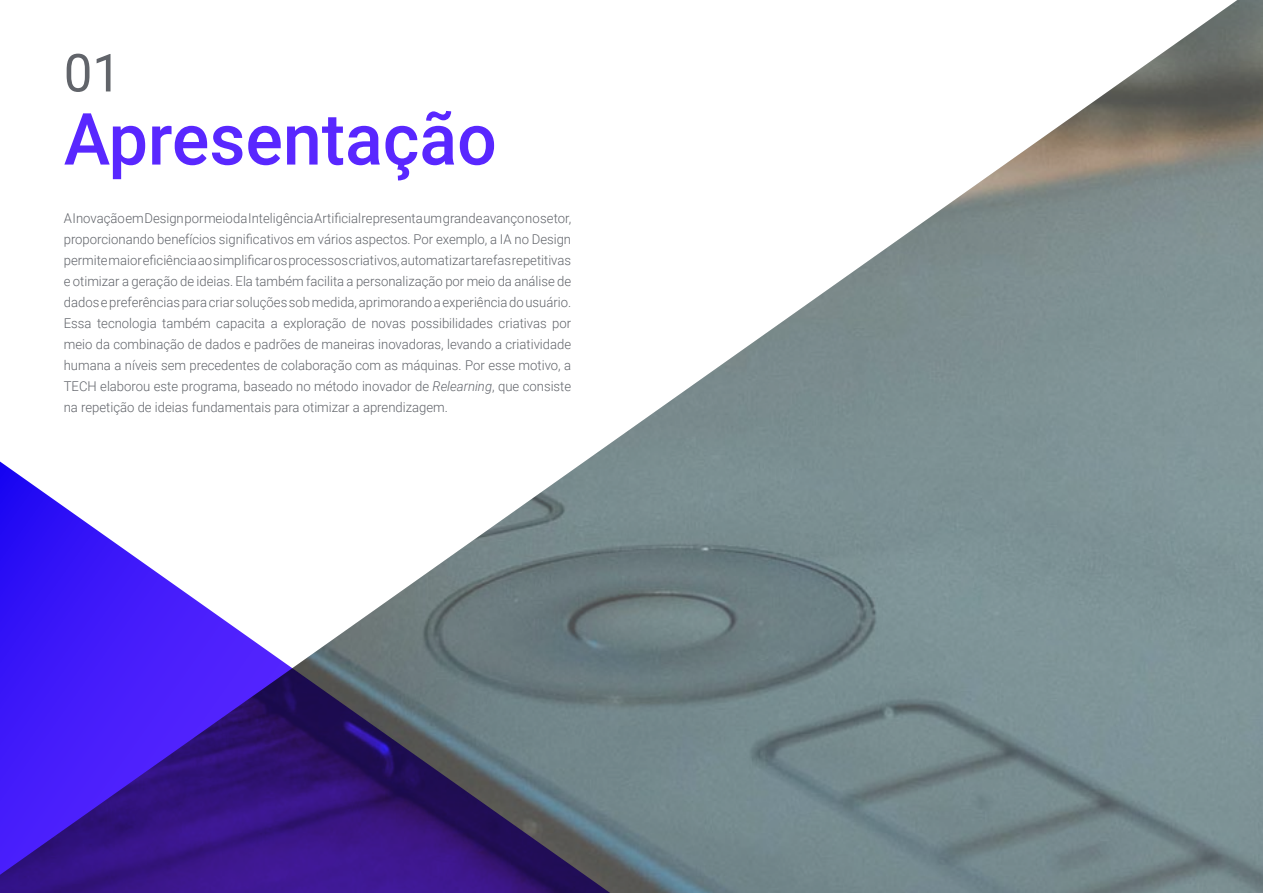
<style>
.page{position:relative;width:1263px;height:893px;background:#fff}
.page>*{position:absolute;margin:0;border:0;box-sizing:border-box;transform-origin:0 0}
.t1{font:500 72px "Roboto";color:#5927ff}
.t2{font:52.5px "Roboto";color:#61646a}
.t3{font:300 13.5px/21px "Roboto";color:#61646a;text-align:justify}
.s1{font-style:italic}
</style>
<div class="page">
<img style="left:606px;top:0;width:657px;height:893px">
<svg style="left:0;top:446px;width:640px;height:447px"></svg>
<h2 class="t2" style="left:64px;top:36px;width:59px">01</h2>
<h1 class="t1" style="left:64px;top:89px;width:435px">Apresentação</h1>
<p class="t3" style="left:64px;top:207px;width:509px">A Inovação em Design por meio da Inteligência Artificial representa um grande avanço no setor, proporcionando benefícios significativos em vários aspectos. Por exemplo, a IA no Design permite maior eficiência ao simplificar os processos criativos, automatizar tarefas repetitivas e otimizar a geração de ideias. Ela também facilita a personalização por meio da análise de dados e preferências para criar soluções sob medida, aprimorando a experiência do usuário.<br>Essa tecnologia também capacita a exploração de novas possibilidades criativas por meio da combinação de dados e padrões de maneiras inovadoras, levando a criatividade humana a níveis sem precedentes de colaboração com as máquinas. Por esse motivo, a TECH elaborou este programa, baseado no método inovador de <span class="s1">Relearning</span>, que consiste na repetição de ideias fundamentais para otimizar a aprendizagem.</p>
</div>
